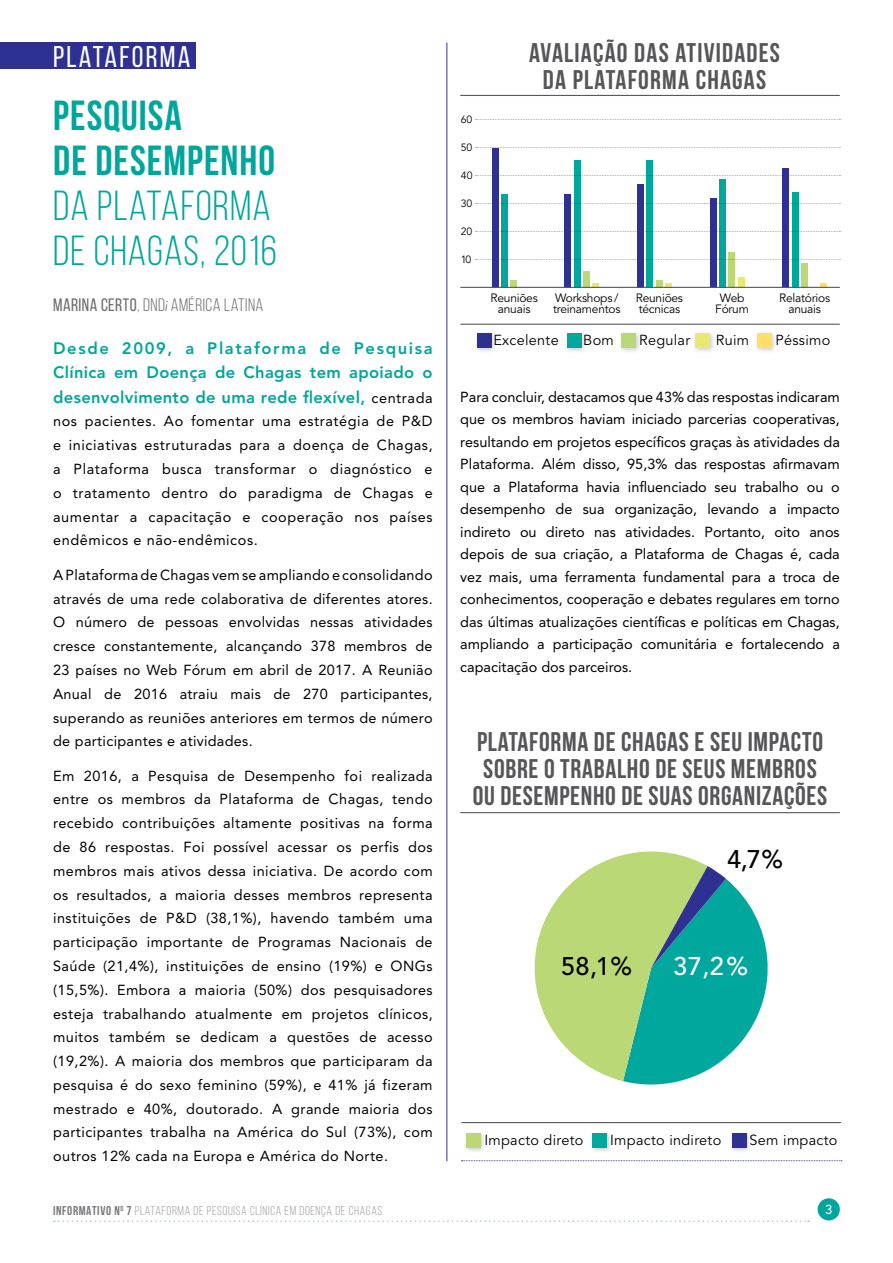
<style>
.page{position:relative;width:893px;height:1263px;background:#fff}
.page>*{position:absolute;margin:0;border:0;box-sizing:border-box;transform-origin:0 0}
.t1{font:42px/45px "Bebas Neue";letter-spacing:.025em;color:#00a69b}
.t2{font:700 42px/45px "Bebas Neue";letter-spacing:.025em;color:#00a69b}
.t3{font:30px "Bebas Neue";letter-spacing:.075em;color:#fff}
.t4{font:700 27px/27px "Bebas Neue";letter-spacing:.025em;color:#565659;text-align:center}
.t5{font:700 27px/27px "Bebas Neue";letter-spacing:.045em;color:#565659;text-align:center}
.t6{font:500 25.35px "Avenir LT Std";color:#000}
.t7{font:500 25.35px "Avenir LT Std";color:#fff}
.t8{font:18px "Bebas Neue";letter-spacing:.025em;color:#6d6e71}
.t9{font:800 16.5px/24.6px "Avenir LT Std";letter-spacing:.02em;color:#00a69b;text-align:justify}
.t10{font:14.4px/23.9px "Avenir LT Std";letter-spacing:.02em;color:#000;text-align:justify}
.t11{font:14.4px "Avenir LT Std";letter-spacing:.02em;color:#000}
.t12{font:500 12.9px "Avenir LT Std";color:#fff}
.t13{font:12.75px "Bebas Neue";letter-spacing:.05em;color:#9d9fa2}
.t14{font:12px/11.2px "Avenir LT Std";letter-spacing:-.02em;color:#000;text-align:center}
.t15{font:10.5px "Avenir LT Std";color:#000}
.s1{font-style:inherit}
.s2{font-family:"Avenir LT Std";font-weight:300;font-style:italic;font-size:14.4px}
.s3{font-weight:400;font-size:14.4px;color:#000}
.s4{font-weight:700;color:#77787b}
</style>
<div class="page">
<div style="left:818px;top:1198px;width:22px;height:22px;background:#00a69b;border-radius:50%"></div>
<svg style="left:54px;top:1220px;width:755px;height:2px"></svg>
<div style="left:0;top:43px;width:195px;height:26px;background:#2e3192"></div>
<hr style="left:446px;top:43px;width:1px;height:1118px;background:#2e3192">
<svg style="left:475px;top:259px;width:365px;height:1px"></svg>
<svg style="left:475px;top:203px;width:365px;height:1px"></svg>
<svg style="left:475px;top:147px;width:365px;height:1px"></svg>
<svg style="left:475px;top:231px;width:365px;height:1px"></svg>
<svg style="left:475px;top:175px;width:365px;height:1px"></svg>
<svg style="left:475px;top:119px;width:365px;height:1px"></svg>
<div style="left:492px;top:148px;width:6px;height:140px;background:#2e3092"></div>
<div style="left:501px;top:194px;width:7px;height:94px;background:#00a79c"></div>
<svg style="left:511px;top:280px;width:6px;height:7px"></svg>
<div style="left:520px;top:143px;width:6px;height:145px;background:#fff"></div>
<div style="left:529px;top:143px;width:7px;height:145px;background:#fff"></div>
<div style="left:783px;top:168px;width:6px;height:120px;background:#2e3092"></div>
<div style="left:792px;top:192px;width:6px;height:96px;background:#00a79c"></div>
<div style="left:801px;top:263px;width:6px;height:25px;background:#bbd876"></div>
<div style="left:811px;top:143px;width:6px;height:145px;background:#fff"></div>
<svg style="left:820px;top:283px;width:6px;height:4px"></svg>
<div style="left:637px;top:184px;width:6px;height:104px;background:#2e3092"></div>
<div style="left:647px;top:160px;width:6px;height:128px;background:#00a79c"></div>
<svg style="left:656px;top:280px;width:6px;height:7px"></svg>
<svg style="left:665px;top:283px;width:6px;height:4px"></svg>
<div style="left:675px;top:143px;width:6px;height:145px;background:#fff"></div>
<div style="left:710px;top:198px;width:6px;height:90px;background:#2e3092"></div>
<div style="left:719px;top:179px;width:6px;height:109px;background:#00a79c"></div>
<div style="left:729px;top:252px;width:6px;height:36px;background:#bbd876"></div>
<div style="left:738px;top:277px;width:6px;height:11px;background:#e7e971"></div>
<div style="left:747px;top:143px;width:6px;height:145px;background:#fff"></div>
<div style="left:565px;top:194px;width:6px;height:94px;background:#2e3092"></div>
<div style="left:574px;top:160px;width:6px;height:128px;background:#00a79c"></div>
<div style="left:583px;top:271px;width:6px;height:17px;background:#bbd876"></div>
<svg style="left:593px;top:283px;width:6px;height:4px"></svg>
<div style="left:602px;top:143px;width:6px;height:145px;background:#fff"></div>
<div style="left:474px;top:330px;width:23px;height:24px;background:#000;opacity:.2"></div>
<div style="left:477px;top:333px;width:14px;height:15px;background:#2e3092"></div>
<div style="left:564px;top:330px;width:23px;height:24px;background:#000;opacity:.2"></div>
<div style="left:567px;top:333px;width:14px;height:15px;background:#00a79c"></div>
<div style="left:618px;top:330px;width:24px;height:24px;background:#000;opacity:.2"></div>
<div style="left:621px;top:333px;width:15px;height:15px;background:#bbd876"></div>
<div style="left:692px;top:330px;width:24px;height:24px;background:#000;opacity:.2"></div>
<div style="left:696px;top:333px;width:14px;height:15px;background:#e7e971"></div>
<div style="left:754px;top:330px;width:24px;height:24px;background:#000;opacity:.2"></div>
<div style="left:757px;top:333px;width:15px;height:15px;background:#ffde6a"></div>
<hr style="left:460px;top:95px;width:380px;height:1px;background:#58595b">
<hr style="left:460px;top:324px;width:380px;height:1px;background:#58595b">
<hr style="left:460px;top:287px;width:380px;height:1px;background:#58595b">
<svg style="left:461px;top:1160px;width:381px;height:1px"></svg>
<div style="left:729px;top:1130px;width:23px;height:24px;background:#000;opacity:.2"></div>
<div style="left:732px;top:1133px;width:14px;height:15px;background:#2e3092"></div>
<div style="left:589px;top:1130px;width:24px;height:24px;background:#000;opacity:.2"></div>
<div style="left:592px;top:1133px;width:15px;height:15px;background:#00a79c"></div>
<div style="left:463px;top:1130px;width:24px;height:24px;background:#000;opacity:.2"></div>
<div style="left:466px;top:1133px;width:15px;height:15px;background:#bbd876"></div>
<hr style="left:461px;top:1122px;width:380px;height:1px;background:#58595b">
<svg style="left:534px;top:851px;width:173px;height:230px;fill:#bbd876"></svg>
<svg style="left:623px;top:866px;width:145px;height:219px;background:#54bba2"></svg>
<hr style="left:460px;top:812px;width:380px;height:1px;background:#58595b">
<h2 class="t3" style="left:53px;top:40px;width:139px">PLATAFORMA</h2>
<h1 class="t2" style="left:53px;top:92px;width:223px">PESQUISA<br>DE DESEMPENHO</h1>
<h1 class="t1" style="left:53px;top:182px;width:225px">DA PLATAFORMA<br>DE CHAGAS, 2016</h1>
<p class="t8" style="left:53px;top:295px;width:212px"><span class="s1">MARINA CERTO</span>, DND<span class="s2">i</span> AMÉRICA LATINA</p>
<p class="t9" style="left:53px;top:336px;width:381px">Desde 2009, a Plataforma de Pesquisa Clínica em Doença de Chagas tem apoiado o desenvolvimento de uma rede flexível, <span class="s3">centrada</span></p>
<p class="t10" style="left:53px;top:410px;width:381px">nos pacientes. Ao fomentar uma estratégia de P&amp;D e iniciativas estruturadas para a doença de Chagas, a Plataforma busca transformar o diagnóstico e o tratamento dentro do paradigma de Chagas e aumentar a capacitação e cooperação nos países endêmicos e não-endêmicos.</p>
<p class="t10" style="left:53px;top:563px;width:381px">A Plataforma de Chagas vem se ampliando e consolidando através de uma rede colaborativa de diferentes atores.<br>O número de pessoas envolvidas nessas atividades cresce constantemente, alcançando 378 membros de 23 países no Web Fórum em abril de 2017. A Reunião Anual de 2016 atraiu mais de 270 participantes, superando as reuniões anteriores em termos de número de participantes e atividades.</p>
<p class="t10" style="left:53px;top:764px;width:381px">Em 2016, a Pesquisa de Desempenho foi realizada entre os membros da Plataforma de Chagas, tendo recebido contribuições altamente positivas na forma de 86 respostas. Foi possível acessar os perfis dos membros mais ativos dessa iniciativa. De acordo com os resultados, a maioria desses membros representa instituições de P&amp;D (38,1%), havendo também uma participação importante de Programas Nacionais de Saúde (21,4%), instituições de ensino (19%) e ONGs (15,5%). Embora a maioria (50%) dos pesquisadores esteja trabalhando atualmente em projetos clínicos, muitos também se dedicam a questões de acesso (19,2%). A maioria dos membros que participaram da pesquisa é do sexo feminino (59%), e 41% já fizeram mestrado e 40%, doutorado. A grande maioria dos participantes trabalha na América do Sul (73%), com outros 12% cada na Europa e América do Norte.</p>
<p class="t15" style="left:461px;top:113px;width:13px">60</p>
<p class="t15" style="left:461px;top:141px;width:13px">50</p>
<p class="t15" style="left:461px;top:170px;width:13px">40</p>
<p class="t15" style="left:461px;top:197px;width:13px">30</p>
<p class="t15" style="left:461px;top:225px;width:13px">20</p>
<p class="t15" style="left:461px;top:253px;width:12px">10</p>
<h3 class="t5" style="left:529px;top:39px;width:252px">AVALIAÇÃO DAS ATIVIDADES<br>DA PLATAFORMA CHAGAS</h3>
<p class="t14" style="left:491px;top:292px;width:49px">Reuniões anuais</p>
<p class="t14" style="left:779px;top:292px;width:52px">Relatórios anuais</p>
<p class="t14" style="left:553px;top:292px;width:69px;text-align:left">Workshops / treinamentos</p>
<p class="t11" style="left:493px;top:332px;width:67px">Excelente</p>
<p class="t11" style="left:583px;top:332px;width:32px">Bom</p>
<p class="t11" style="left:639px;top:332px;width:53px">Regular</p>
<p class="t11" style="left:716px;top:332px;width:35px">Ruim</p>
<p class="t11" style="left:775px;top:332px;width:56px">Péssimo</p>
<p class="t14" style="left:636px;top:292px;width:49px;text-align:left">Reuniões técnicas</p>
<p class="t14" style="left:715px;top:292px;width:35px">Web<br>Fórum</p>
<p class="t10" style="left:460px;top:386px;width:381px;line-height:22.5px">Para concluir, destacamos que 43% das respostas indicaram que os membros haviam iniciado parcerias cooperativas, resultando em projetos específicos graças às atividades da Plataforma. Além disso, 95,3% das respostas afirmavam que a Plataforma havia influenciado seu trabalho ou o desempenho de sua organização, levando a impacto indireto ou direto nas atividades. Portanto, oito anos depois de sua criação, a Plataforma de Chagas é, cada vez mais, uma ferramenta fundamental para a troca de conhecimentos, cooperação e debates regulares em torno das últimas atualizações científicas e políticas em Chagas, ampliando a participação comunitária e fortalecendo a capacitação dos parceiros.</p>
<h3 class="t4" style="left:473px;top:728px;width:356px">PLATAFORMA DE CHAGAS E SEU IMPACTO<br>SOBRE O TRABALHO DE SEUS MEMBROS<br>OU DESEMPENHO DE SUAS ORGANIZAÇÕES</h3>
<h3 class="t6" style="left:727px;top:845px;width:57px">4,7%</h3>
<h3 class="t6" style="left:561px;top:951px;width:72px">58,1%</h3>
<h3 class="t7" style="left:673px;top:951px;width:77px">37,2%</h3>
<p class="t11" style="left:484px;top:1132px;width:100px">Impacto direto</p>
<p class="t11" style="left:610px;top:1132px;width:113px">Impacto indireto</p>
<p class="t11" style="left:750px;top:1132px;width:89px">Sem impacto</p>
<p class="t13" style="left:53px;top:1204px;width:331px"><span class="s4">INFORMATIVO N</span><sup>O</sup> <span class="s4">7</span> PLATAFORMA DE PESQUISA CLÍNICA EM DOENÇA DE CHAGAS</p>
<p class="t12" style="left:825px;top:1202px;width:9px">3</p>
</div>
